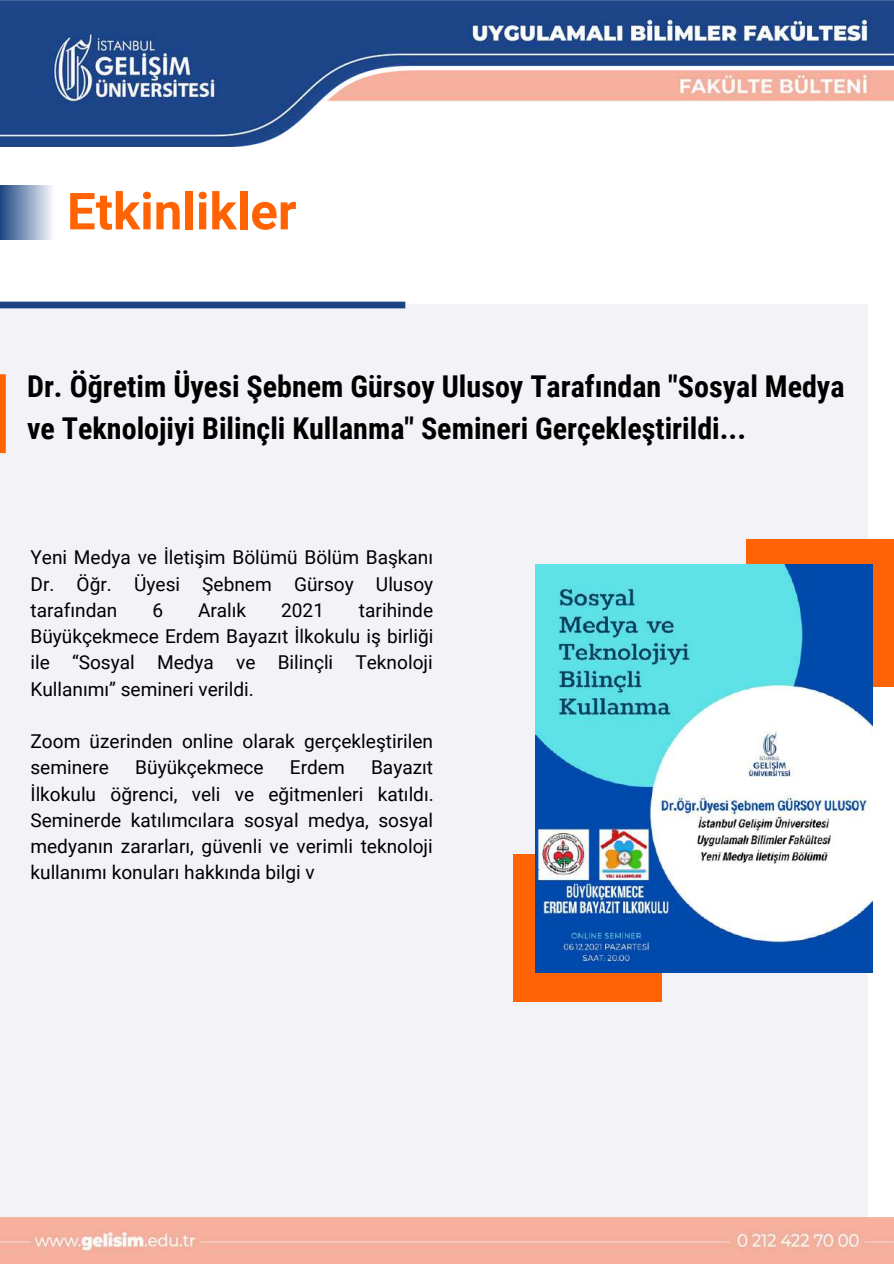
<style>
.page{position:relative;width:894px;height:1264px;background:#fff}
.page>*{position:absolute;margin:0;border:0;box-sizing:border-box;transform-origin:0 0}
.t1{font:700 51px "Roboto";color:#ff6303}
.t2{font:700 30px/41.7px "Roboto Condensed";color:#000}
.t3{font:19.05px/26.2px "Roboto";color:#000;text-align:justify}
</style>
<div class="page">
<div style="left:0;top:304px;width:867px;height:937px;background:#f2f2f7"></div>
<svg style="left:0;top:301px;width:405px;height:7px;background:#30548d"></svg>
<svg style="left:0;top:374px;width:6px;height:79px"></svg>
<div style="left:0;top:185px;width:54px;height:55px;background:linear-gradient(to right,#1d4583,#f7f8fb)"></div>
<img style="left:0;top:0;width:893px;height:146px">
<img style="left:0;top:1217px;width:893px;height:46px">
<div style="left:513px;top:854px;width:149px;height:147px;background:#ff6303"></div>
<div style="left:745px;top:539px;width:148px;height:147px;background:#ff6303"></div>
<img style="left:535px;top:564px;width:336px;height:408px">
<h1 class="t1" style="left:67px;top:182px;width:231px">Etkinlikler</h1>
<h2 class="t2" style="left:27px;top:366px;width:818px">Dr. Öğretim Üyesi Şebnem Gürsoy Ulusoy Tarafından "Sosyal Medya ve Teknolojiyi Bilinçli Kullanma" Semineri Gerçekleştirildi...</h2>
<p class="t3" style="left:30px;top:545px;width:404px">Yeni Medya ve İletişim Bölümü Bölüm Başkanı Dr. Öğr. Üyesi Şebnem Gürsoy Ulusoy tarafından</p>
<p class="t3" style="left:30px;top:597px;width:404px;text-indent:328px">tarihinde Büyükçekmece Erdem Bayazıt İlkokulu iş birliği ile “Sosyal Medya ve Bilinçli Teknoloji Kullanımı” semineri verildi.</p>
<p class="t3" style="left:30px;top:728px;width:404px">Zoom üzerinden online olarak gerçekleştirilen seminere</p>
<p class="t3" style="left:152px;top:597px;width:12px">6</p>
<p class="t3" style="left:198px;top:597px;width:50px">Aralık</p>
<p class="t3" style="left:281px;top:597px;width:44px">2021</p>
<p class="t3" style="left:135px;top:754px;width:130px">Büyükçekmece</p>
<p class="t3" style="left:290px;top:754px;width:56px">Erdem</p>
<p class="t3" style="left:30px;top:754px;width:404px;text-indent:340px">Bayazıt İlkokulu öğrenci, veli ve eğitmenleri katıldı.<br>Seminerde katılımcılara sosyal medya, sosyal medyanın zararları, güvenli ve verimli teknoloji kullanımı konuları hakkında bilgi v</p>
</div>
